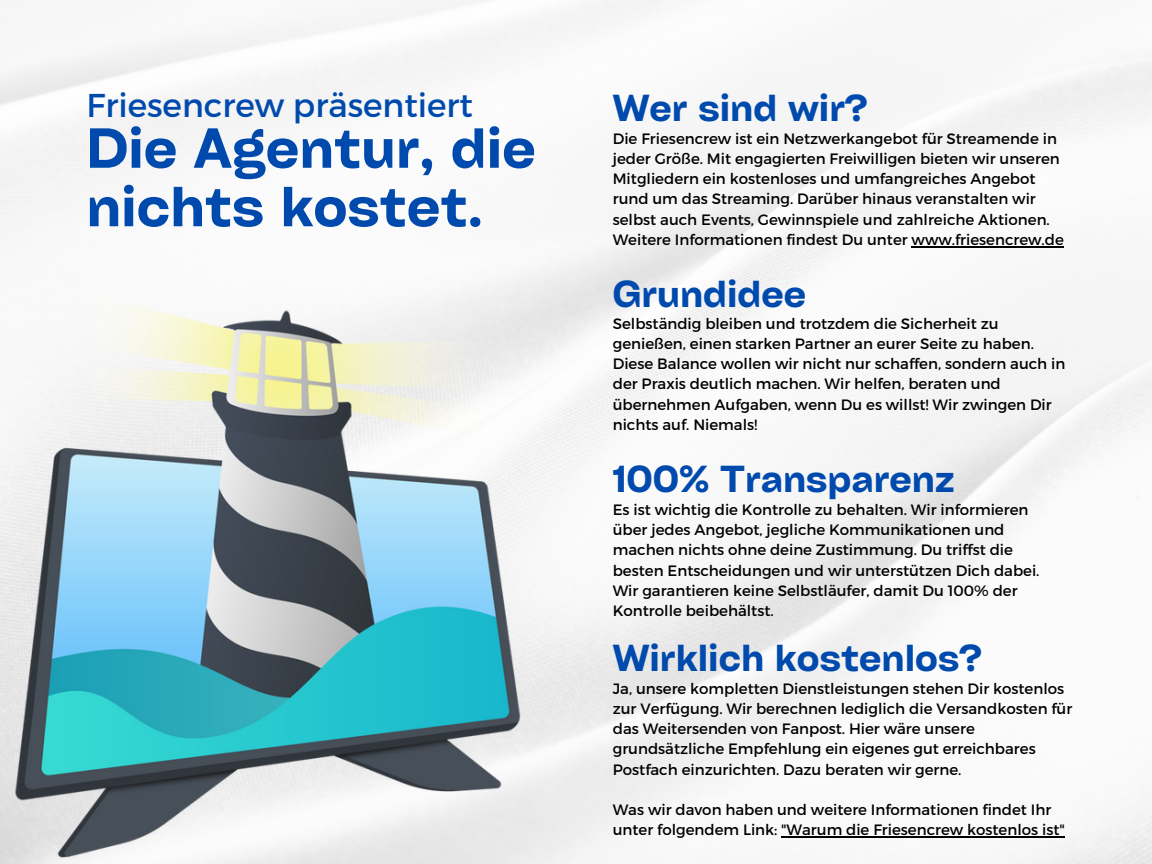
<style>
.page{position:relative;width:1152px;height:864px;background:#fff}
.page>*{position:absolute;margin:0;border:0;box-sizing:border-box;transform-origin:0 0}
.t1{font:54px/58.5px "Cy Grotesk Key Demi";color:#004aad}
.t2{font:36px "Cy Grotesk Key Demi";color:#004aad}
.t3{font:33px "Montserrat";color:#004aad}
.t4{font:15px/20.2px "Montserrat";color:#000}
</style>
<div class="page">
<img style="left:0;top:0;width:1152px;height:864px">
<img style="left:0;top:294px;width:639px;height:564px">
<hr style="left:912px;top:246px;width:152px;height:1px;background:#000">
<hr style="left:781px;top:836px;width:284px;height:2px;background:#000">
<h3 class="t3" style="left:86px;top:84px;width:388px">Friesencrew präsentiert</h3>
<h1 class="t1" style="left:86px;top:117px;width:451px">Die Agentur, die nichts kostet.</h1>
<h2 class="t2" style="left:613px;top:85px;width:256px">Wer sind wir?</h2>
<p class="t4" style="left:613px;top:127px;width:453px">Die Friesencrew ist ein Netzwerkangebot für Streamende in jeder Größe. Mit engagierten Freiwilligen bieten wir unseren Mitgliedern ein kostenloses und umfangreiches Angebot rund um das Streaming. Darüber hinaus veranstalten wir selbst auch Events, Gewinnspiele und zahlreiche Aktionen.<br>Weitere Informationen findest Du unter www.friesencrew.de</p>
<h2 class="t2" style="left:613px;top:271px;width:195px">Grundidee</h2>
<p class="t4" style="left:613px;top:312px;width:454px">Selbständig bleiben und trotzdem die Sicherheit zu genießen, einen starken Partner an eurer Seite zu haben.<br>Diese Balance wollen wir nicht nur schaffen, sondern auch in der Praxis deutlich machen. Wir helfen, beraten und übernehmen Aufgaben, wenn Du es willst! Wir zwingen Dir nichts auf. Niemals!</p>
<h2 class="t2" style="left:613px;top:456px;width:344px">100% Transparenz</h2>
<p class="t4" style="left:613px;top:499px;width:428px">Es ist wichtig die Kontrolle zu behalten. Wir informieren über jedes Angebot, jegliche Kommunikationen und machen nichts ohne deine Zustimmung. Du triffst die besten Entscheidungen und wir unterstützen Dich dabei.<br>Wir garantieren keine Selbstläufer, damit Du 100% der Kontrolle beibehältst.</p>
<h2 class="t2" style="left:613px;top:635px;width:370px">Wirklich kostenlos?</h2>
<p class="t4" style="left:613px;top:677px;width:461px">Ja, unsere kompletten Dienstleistungen stehen Dir kostenlos zur Verfügung. Wir berechnen lediglich die Versandkosten für das Weitersenden von Fanpost. Hier wäre unsere grundsätzliche Empfehlung ein eigenes gut erreichbares Postfach einzurichten. Dazu beraten wir gerne.</p>
<p class="t4" style="left:613px;top:799px;width:454px">Was wir davon haben und weitere Informationen findet Ihr unter folgendem Link: "Warum die Friesencrew kostenlos ist"</p>
</div>
